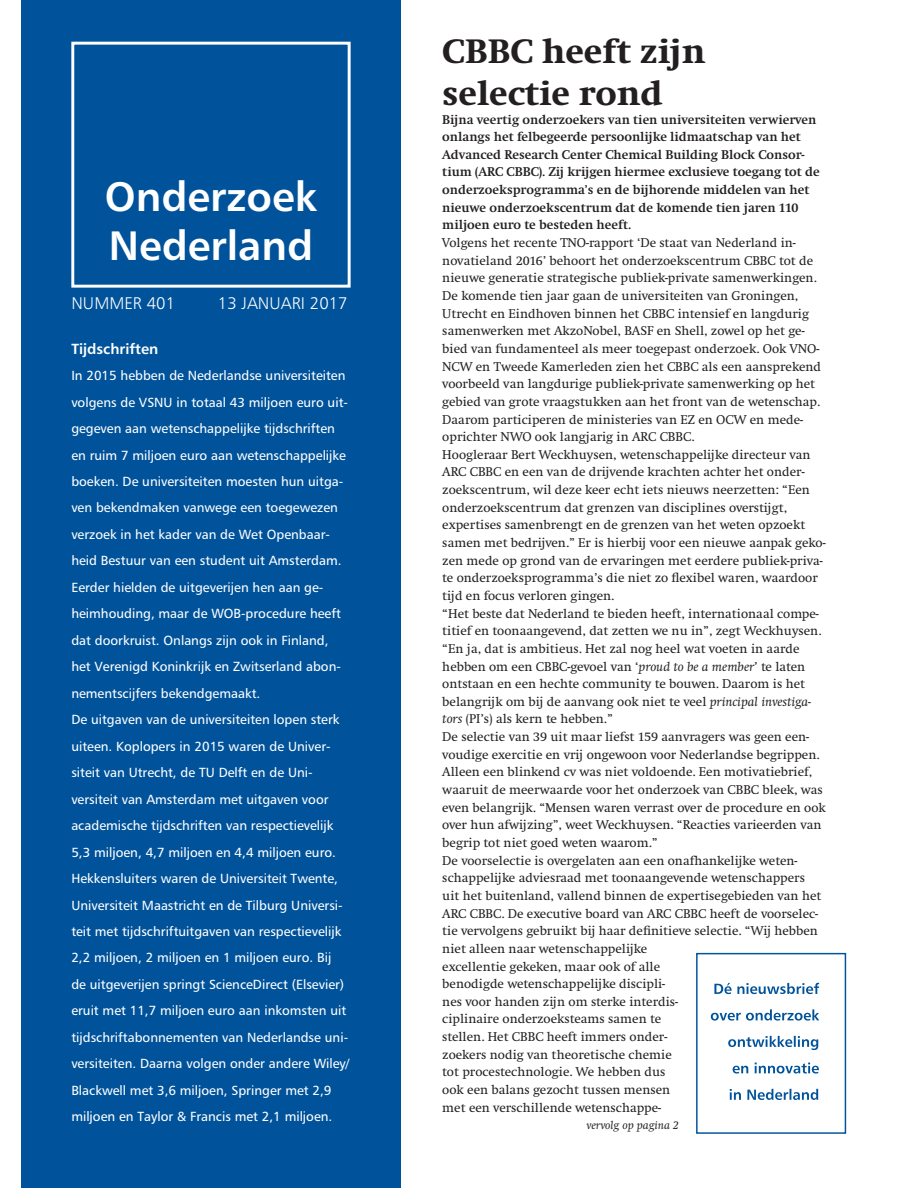
<style>
.page{position:relative;width:918px;height:1188px;background:#fff}
.page>*{position:absolute;margin:0;border:0;box-sizing:border-box;transform-origin:0 0}
.t1{font:41.1px/48.6px "Humanist B";color:#fff}
.t2{font:800 35.25px/42.3px "Swift";color:#231f20}
.t3{font:16.95px "Humanist L";color:#fff}
.t4{font:14.7px "Humanist B";color:#fff}
.t5{font:13.2px/17.7px "Swift";color:#231f20}
.t6{font:13.2px/26.4px "Humanist R";color:#fff}
.t7{font:700 13.2px/17.7px "Swift";color:#231f20}
.t8{font:italic 11.7px "Swift";color:#231f20}
.s1{font-style:italic}
</style>
<div class="page">
<svg style="left:730px;top:1089px;width:88px;height:11px"></svg>
<svg style="left:733px;top:1063px;width:86px;height:11px"></svg>
<svg style="left:728px;top:1036px;width:90px;height:14px"></svg>
<svg style="left:711px;top:1009px;width:108px;height:12px"></svg>
<svg style="left:714px;top:983px;width:105px;height:11px"></svg>
<div style="left:21px;top:0;width:380px;height:1188px;background:#00539b"></div>
<div style="left:71px;top:42px;width:280px;height:246px;border:3px solid #fff"></div>
<div style="left:696px;top:953px;width:150px;height:181px;border:1px solid #00539b"></div>
<h1 class="t1" style="left:105px;top:173px;width:214px">Onderzoek<br>Nederland</h1>
<p class="t3" style="left:71px;top:297px;width:105px">NUMMER 401</p>
<p class="t3" style="left:218px;top:297px;width:131px">13 JANUARI 2017</p>
<p class="t4" style="left:71px;top:340px;width:89px">Tijdschriften</p>
<p class="t6" style="left:71px;top:363px;width:280px">In 2015 hebben de Nederlandse universiteiten volgens de VSNU in totaal 43 miljoen euro uit&shy;gegeven aan wetenschappelijke tijdschriften en ruim 7 miljoen euro aan wetenschappelijke boeken. De universiteiten moesten hun uitga&shy;ven bekendmaken vanwege een toegewezen verzoek in het kader van de Wet Openbaar&shy;heid Bestuur van een student uit Amsterdam.<br>Eerder hielden de uitgeverijen hen aan ge&shy;heimhouding, maar de WOB-procedure heeft dat doorkruist. Onlangs zijn ook in Finland, het Verenigd Koninkrijk en Zwitserland abon&shy;nementscijfers bekendgemaakt.<br>De uitgaven van de universiteiten lopen sterk uiteen. Koplopers in 2015 waren de Univer&shy;siteit van Utrecht, de TU Delft en de Uni&shy;versiteit van Amsterdam met uitgaven voor academische tijdschriften van respectievelijk 5,3 miljoen, 4,7 miljoen en 4,4 miljoen euro.<br>Hekkensluiters waren de Universiteit Twente, Universiteit Maastricht en de Tilburg Universi&shy;teit met tijdschriftuitgaven van respectievelijk 2,2 miljoen, 2 miljoen en 1 miljoen euro. Bij<br>de uitgeverijen springt ScienceDirect (Elsevier) eruit met 11,7 miljoen euro aan inkomsten uit tijdschriftabonnementen van Nederlandse uni&shy;versiteiten. Daarna volgen onder andere Wiley/ Blackwell met 3,6 miljoen, Springer met 2,9 miljoen en Taylor &amp; Francis met 2,1 miljoen.</p>
<h2 class="t2" style="left:442px;top:33px;width:265px">CBBC heeft zijn selectie rond</h2>
<p class="t7" style="left:442px;top:112px;width:379px">Bijna veertig onderzoekers van tien universiteiten verwierven onlangs het felbegeerde persoonlijke lidmaatschap van het Advanced Research Center Chemical Building Block Consor&shy;tium (ARC CBBC). Zij krijgen hiermee exclusieve toegang tot de onderzoeksprogramma’s en de bijhorende middelen van het nieuwe onderzoekscentrum dat de komende tien jaren 110 miljoen euro te besteden heeft.</p>
<p class="t5" style="left:442px;top:235px;width:385px">Volgens het recente TNO-rapport ‘De staat van Nederland in&shy;novatieland 2016’ behoort het onderzoekscentrum CBBC tot de nieuwe generatie strategische publiek-private samenwerkingen.<br>De komende tien jaar gaan de universiteiten van Groningen, Utrecht en Eindhoven binnen het CBBC intensief en langdurig samenwerken met AkzoNobel, BASF en Shell, zowel op het ge&shy;bied van fundamenteel als meer toegepast onderzoek. Ook VNO-NCW en Tweede Kamerleden zien het CBBC als een aansprekend voorbeeld van langdurige publiek-private samenwerking op het gebied van grote vraagstukken aan het front van de wetenschap.<br>Daarom participeren de ministeries van EZ en OCW en mede&shy;oprichter NWO ook langjarig in ARC CBBC.<br>Hoogleraar Bert Weckhuysen, wetenschappelijke directeur van ARC CBBC en een van de drijvende krachten achter het onder&shy;zoekscentrum, wil deze keer echt iets nieuws neerzetten: “Een onderzoekscentrum dat grenzen van disciplines overstijgt, expertises samenbrengt en de grenzen van het weten opzoekt samen met bedrijven.” Er is hierbij voor een nieuwe aanpak geko&shy;zen mede op grond van de ervaringen met eerdere publiek-priva&shy;te onderzoeksprogramma’s die niet zo flexibel waren, waardoor tijd en focus verloren gingen.<br>“Het beste dat Nederland te bieden heeft, internationaal compe&shy;titief en toonaangevend, dat zetten we nu in”, zegt Weckhuysen. “En ja, dat is ambitieus. Het zal nog heel wat voeten in aarde hebben om een CBBC-gevoel van ‘<span class="s1">proud to be a member</span>’ te laten ontstaan en een hechte community te bouwen. Daarom is het belangrijk om bij de aanvang ook niet te veel <span class="s1">principal investiga&shy;tors</span> (PI’s) als kern te hebben.”<br>De selectie van 39 uit maar liefst 159 aanvragers was geen een&shy;voudige exercitie en vrij ongewoon voor Nederlandse begrippen.<br>Alleen een blinkend cv was niet voldoende. Een motivatiebrief, waaruit de meerwaarde voor het onderzoek van CBBC bleek, was even belangrijk. “Mensen waren verrast over de procedure en ook over hun afwijzing”, weet Weckhuysen. “Reacties varieerden van begrip tot niet goed weten waarom.”<br>De voorselectie is overgelaten aan een onafhankelijke weten&shy;schappelijke adviesraad met toonaangevende wetenschappers<br>uit het buitenland, vallend binnen de expertisegebieden van het ARC CBBC. De executive board van ARC CBBC heeft de voorselec&shy;tie vervolgens gebruikt bij haar definitieve selectie. “Wij hebben niet alleen naar wetenschappelijke<br>excellentie gekeken, maar ook of alle<br>benodigde wetenschappelijke discipli-<br>nes voor handen zijn om sterke interdis-<br>ciplinaire onderzoeksteams samen te<br>stellen. Het CBBC heeft immers onder-<br>zoekers nodig van theoretische chemie<br>tot procestechnologie. We hebben dus<br>ook een balans gezocht tussen mensen<br>met een verschillende wetenschappe-</p>
<p class="t8" style="left:587px;top:1121px;width:93px">vervolg op pagina 2</p>
</div>
